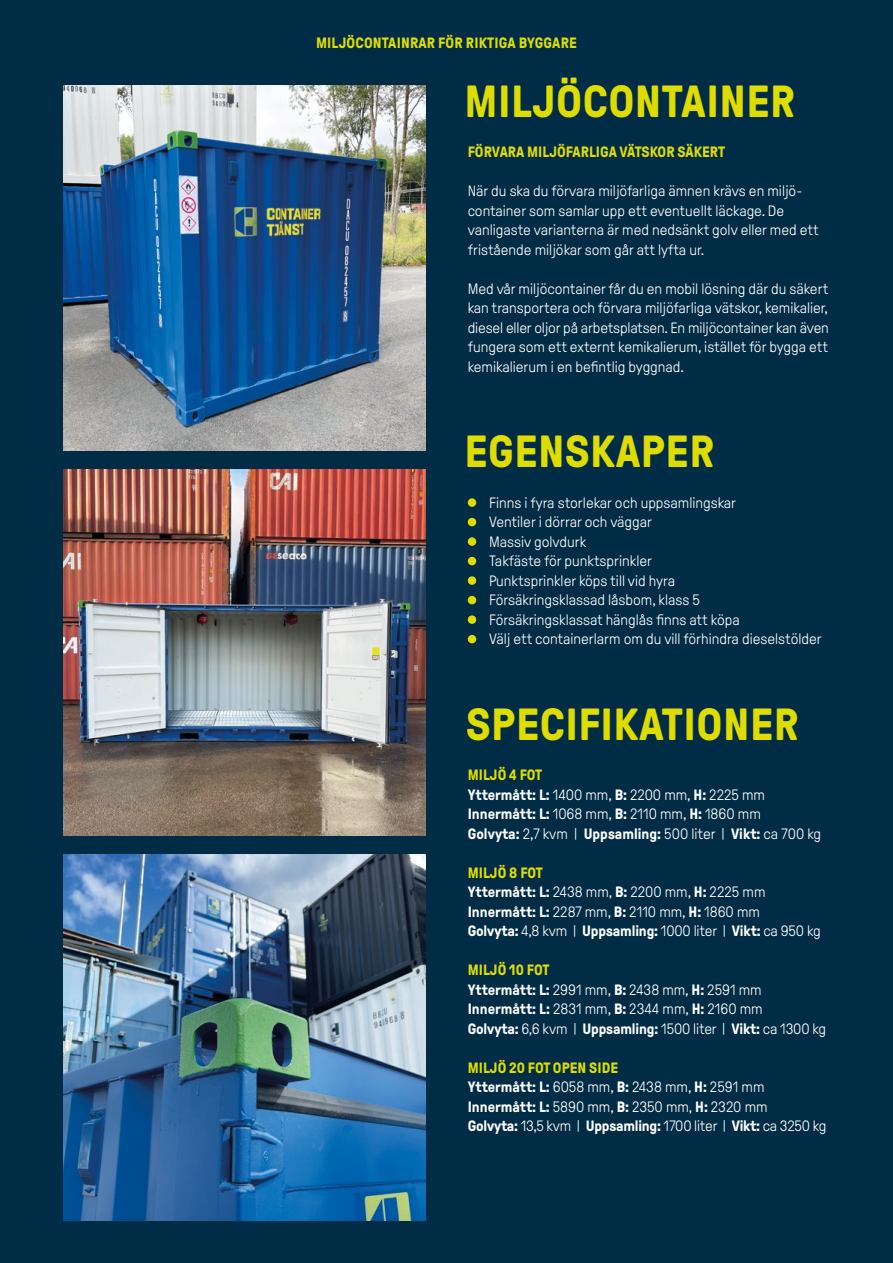
<style>
.page{position:relative;width:893px;height:1263px;background:#002c46}
.page>*{position:absolute;margin:0;border:0;box-sizing:border-box;transform-origin:0 0}
.t1{font:700 45px "GT Pressura";letter-spacing:.01em;color:#dedc00}
.t2{font:300 15px/19.5px "GT Pressura";color:#fff}
.t3{font:700 15px "GT Pressura";color:#dedc00}
.s1{font-weight:700;color:#dedc00}
.s2{font-weight:700}
</style>
<div class="page">
<img style="left:64px;top:85px;width:361px;height:366px">
<img style="left:64px;top:470px;width:361px;height:366px">
<img style="left:64px;top:855px;width:361px;height:365px">
<div style="left:468px;top:498px;width:8px;height:9px;background:#dedc00;border-radius:50%"></div>
<div style="left:468px;top:576px;width:8px;height:9px;background:#dedc00;border-radius:50%"></div>
<div style="left:468px;top:518px;width:8px;height:8px;background:#dedc00;border-radius:50%"></div>
<div style="left:468px;top:596px;width:8px;height:8px;background:#dedc00;border-radius:50%"></div>
<div style="left:468px;top:537px;width:8px;height:9px;background:#dedc00;border-radius:50%"></div>
<div style="left:468px;top:615px;width:8px;height:9px;background:#dedc00;border-radius:50%"></div>
<div style="left:468px;top:557px;width:8px;height:8px;background:#dedc00;border-radius:50%"></div>
<div style="left:468px;top:635px;width:8px;height:8px;background:#dedc00;border-radius:50%"></div>
<p class="t3" style="left:316px;top:35px;width:262px">MILJÖCONTAINRAR FÖR RIKTIGA BYGGARE</p>
<h1 class="t1" style="left:465px;top:77px;width:332px">MILJÖCONTAINER</h1>
<p class="t3" style="left:468px;top:144px;width:259px">FÖRVARA MILJÖFARLIGA VÄTSKOR SÄKERT</p>
<p class="t2" style="left:468px;top:181px;width:353px">När du ska du förvara miljöfarliga ämnen krävs en miljö&shy;container som samlar upp ett eventuellt läckage. De vanligaste varianterna är med nedsänkt golv eller med ett fristående miljökar som går att lyfta ur.</p>
<p class="t2" style="left:468px;top:279px;width:363px;text-align:justify">Med vår miljöcontainer får du en mobil lösning där du säkert kan transportera och förvara miljöfarliga vätskor, kemikalier, diesel eller oljor på arbetsplatsen. En miljöcontainer kan även fungera som ett externt kemikalierum, istället för bygga ett kemikalierum i en befintlig byggnad.</p>
<h1 class="t1" style="left:465px;top:428px;width:251px">EGENSKAPER</h1>
<p class="t2" style="left:489px;top:493px;width:334px">Finns i fyra storlekar och uppsamlingskar<br>Ventiler i dörrar och väggar<br>Massiv golvdurk<br>Takfäste för punktsprinkler<br>Punktsprinkler köps till vid hyra<br>Försäkringsklassad låsbom, klass 5<br>Försäkringsklassat hänglås finns att köpa<br>Välj ett containerlarm om du vill förhindra dieselstölder</p>
<h1 class="t1" style="left:466px;top:700px;width:334px">SPECIFIKATIONER</h1>
<p class="t2" style="left:468px;top:766px;width:355px"><span class="s1">MILJÖ 4 FOT<br></span><span class="s2">Yttermått: L:</span> 1400 mm, <span class="s2">B:</span> 2200 mm, <span class="s2">H:</span> 2225 mm <span class="s2">Innermått: L:</span> 1068 mm, <span class="s2">B:</span> 2110 mm, <span class="s2">H:</span> 1860 mm<br><span class="s2">Golvyta:</span> 2,7 kvm | <span class="s2">Uppsamling:</span> 500 liter | <span class="s2">Vikt:</span> ca 700 kg</p>
<p class="t2" style="left:468px;top:863px;width:354px"><span class="s1">MILJÖ 8 FOT<br></span><span class="s2">Yttermått: L:</span> 2438 mm, <span class="s2">B:</span> 2200 mm, <span class="s2">H:</span> 2225 mm <span class="s2">Innermått: L:</span> 2287 mm, <span class="s2">B:</span> 2110 mm, <span class="s2">H:</span> 1860 mm<br><span class="s2">Golvyta:</span> 4,8 kvm | <span class="s2">Uppsamling:</span> 1000 liter | <span class="s2">Vikt:</span> ca 950 kg</p>
<p class="t2" style="left:468px;top:961px;width:360px"><span class="s1">MILJÖ 10 FOT<br></span><span class="s2">Yttermått: L:</span> 2991 mm, <span class="s2">B:</span> 2438 mm, <span class="s2">H:</span> 2591 mm <span class="s2">Innermått: L:</span> 2831 mm, <span class="s2">B:</span> 2344 mm, <span class="s2">H:</span> 2160 mm<br><span class="s2">Golvyta:</span> 6,6 kvm | <span class="s2">Uppsamling:</span> 1500 liter | <span class="s2">Vikt:</span> ca 1300 kg</p>
<p class="t2" style="left:468px;top:1058px;width:360px"><span class="s1">MILJÖ 20 FOT OPEN SIDE<br></span><span class="s2">Yttermått: L:</span> 6058 mm, <span class="s2">B:</span> 2438 mm, <span class="s2">H:</span> 2591 mm <span class="s2">Innermått: L:</span> 5890 mm, <span class="s2">B:</span> 2350 mm, <span class="s2">H:</span> 2320 mm<br><span class="s2">Golvyta:</span> 13,5 kvm | <span class="s2">Uppsamling:</span> 1700 liter | <span class="s2">Vikt:</span> ca 3250 kg</p>
</div>
